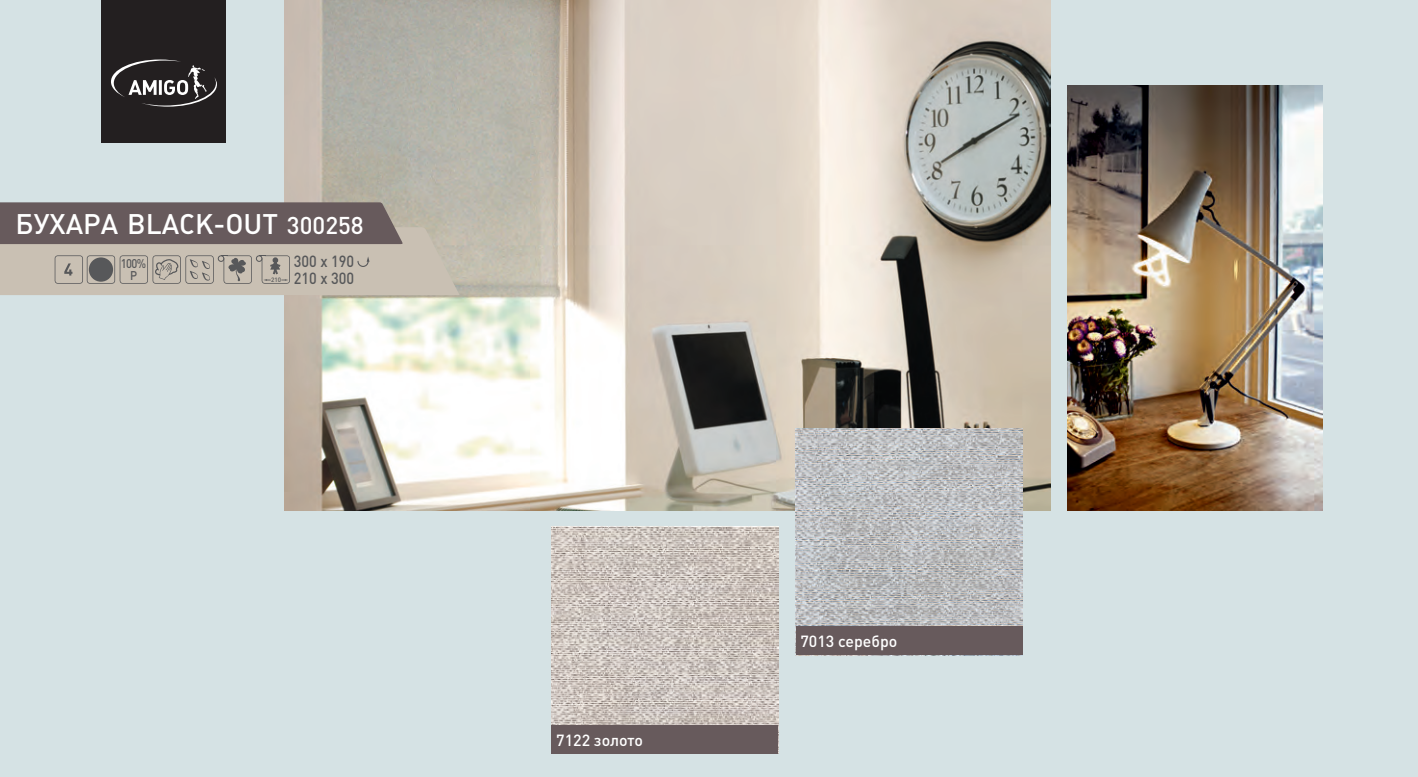
<style>
.page{position:relative;width:1418px;height:777px;background:#fff}
.page>*{position:absolute;margin:0;border:0;box-sizing:border-box;transform-origin:0 0}
.t1{font:28px "Plumb Medium C";color:#fff}
.t2{font:16px "Plumb Medium C";color:#fff}
.t3{font:16px/16.8px "Plumb Medium C";color:#57585a;scale:.9 1}
.t4{font:12.6px/11.4px "Plumb Medium C";color:#57585a;text-align:center;scale:.89 1}
.t5{font:6.2px "Plumb Medium C";color:#57585a}
.s1{font-size:24px}
</style>
<div class="page">
<div style="left:0;top:0;width:1417px;height:777px;background:#d5e2e4"></div>
<img style="left:1067px;top:85px;width:255px;height:425px">
<img style="left:285px;top:0;width:765px;height:510px">
<div style="left:102px;top:0;width:124px;height:143px;background:#231f20"></div>
<svg style="left:111px;top:59px;width:106px;height:48px"></svg>
<img style="left:795px;top:428px;width:227px;height:198px">
<img style="left:551px;top:527px;width:227px;height:198px">
<div style="left:795px;top:626px;width:227px;height:29px;background:#675a5c"></div>
<div style="left:551px;top:725px;width:227px;height:28px;background:#675a5c"></div>
<svg style="left:0;top:202px;width:459px;height:93px;background:#9e948d"></svg>
<p class="t1" style="left:15px;top:212px;width:350px">БУХАРА BLACK-OUT <span class="s1">300258</span></p>
<p class="t4" style="left:121px;top:259px;width:30px">100%<br>Р</p>
<p class="t5" style="left:271px;top:277px;width:12px">210</p>
<p class="t3" style="left:294px;top:254px;width:68px">300 х 190<br>210 х 300</p>
<p class="t2" style="left:556px;top:733px;width:88px">7122 золото</p>
<p class="t2" style="left:800px;top:634px;width:98px">7013 серебро</p>
</div>
